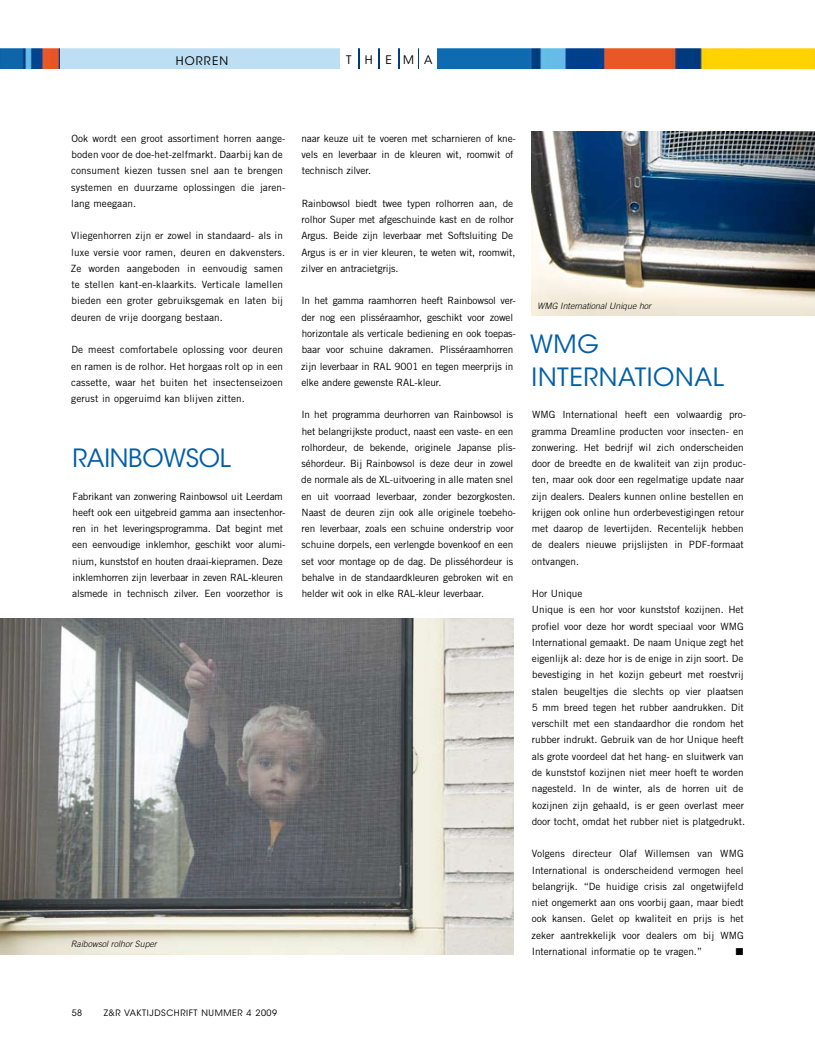
<style>
.page{position:relative;width:815px;height:1053px;background:#fff}
.page>*{position:absolute;margin:0;border:0;box-sizing:border-box;transform-origin:0 0}
.t1{font:25px/32.5px "ITC Avant Garde Std";letter-spacing:.025em;color:#005ea8}
.t2{font:25px "ITC Avant Garde Std";letter-spacing:-.01em;color:#005ea8}
.t3{font:11.75px "ITC Avant Garde Std";letter-spacing:.87em;color:#000}
.t4{font:10px/16.2px "Trade Gothic LT Std";color:#000}
.t5{font:10px "Zapf Dingbats ITC";color:#000}
.t6{font:italic 300 8.75px "Trade Gothic LT Std";color:#000}
.t7{font:8.75px "ITC Avant Garde Std";letter-spacing:.065em;color:#000}
</style>
<div class="page">
<img style="left:0;top:48px;width:815px;height:21px">
<div style="left:340px;top:48px;width:18px;height:23px;background:#fff"></div>
<div style="left:360px;top:48px;width:18px;height:23px;background:#fff"></div>
<div style="left:380px;top:48px;width:17px;height:23px;background:#fff"></div>
<div style="left:400px;top:48px;width:17px;height:23px;background:#fff"></div>
<div style="left:420px;top:48px;width:17px;height:23px;background:#fff"></div>
<div style="left:60px;top:48px;width:280px;height:21px;background:#bedff3"></div>
<img style="left:0;top:618px;width:514px;height:336px">
<img style="left:531px;top:131px;width:284px;height:184px">
<p class="t3" style="left:176px;top:53px;width:52px">HORREN</p>
<p class="t3" style="left:346px;top:52px;width:88px">THEMA</p>
<p class="t4" style="left:71px;top:130px;width:216px">Ook wordt een groot assortiment horren aange&shy;boden voor de doe-het-zelfmarkt. Daarbij kan de consument kiezen tussen snel aan te brengen systemen en duurzame oplossingen die jaren&shy;lang meegaan.</p>
<p class="t4" style="left:71px;top:227px;width:216px">Vliegenhorren zijn er zowel in standaard- als in luxe versie voor ramen, deuren en dakvensters.<br>Ze worden aangeboden in eenvoudig samen te stellen kant-en-klaarkits. Verticale lamellen bieden een groter gebruiksgemak en laten bij deuren de vrije doorgang bestaan.</p>
<p class="t4" style="left:71px;top:341px;width:213px;text-align:justify">De meest comfortabele oplossing voor deuren en ramen is de rolhor. Het horgaas rolt op in een cassette, waar het buiten het insectenseizoen gerust in opgeruimd kan blijven zitten.</p>
<h1 class="t2" style="left:72px;top:443px;width:160px">RAINBOWSOL</h1>
<p class="t4" style="left:72px;top:487px;width:215px">Fabrikant van zonwering Rainbowsol uit Leerdam heeft ook een uitgebreid gamma aan insectenhor&shy;ren in het leveringsprogramma. Dat begint met een eenvoudige inklemhor, geschikt voor alumi&shy;nium, kunststof en houten draai-kiepramen. Deze inklemhorren zijn leverbaar in zeven RAL-kleuren alsmede in technisch zilver. Een voorzethor is</p>
<p class="t6" style="left:71px;top:938px;width:88px">Raibowsol rolhor Super</p>
<p class="t4" style="left:301px;top:130px;width:216px">naar keuze uit te voeren met scharnieren of kne&shy;vels en leverbaar in de kleuren wit, roomwit of technisch zilver.</p>
<p class="t4" style="left:301px;top:195px;width:216px">Rainbowsol biedt twee typen rolhorren aan, de rolhor Super met afgeschuinde kast en de rolhor Argus. Beide zijn leverbaar met Softsluiting De Argus is er in vier kleuren, te weten wit, roomwit, zilver en antracietgrijs.</p>
<p class="t4" style="left:301px;top:292px;width:216px">In het gamma raamhorren heeft Rainbowsol ver&shy;der nog een plisséraamhor, geschikt voor zowel horizontale als verticale bediening en ook toepas&shy;baar voor schuine dakramen. Plisséraamhorren zijn leverbaar in RAL 9001 en tegen meerprijs in elke andere gewenste RAL-kleur.</p>
<p class="t4" style="left:301px;top:406px;width:216px">In het programma deurhorren van Rainbowsol is het belangrijkste product, naast een vaste- en een rolhordeur, de bekende, originele Japanse plis&shy;séhordeur. Bij Rainbowsol is deze deur in zowel de normale als de XL-uitvoering in alle maten snel en uit voorraad leverbaar, zonder bezorgkosten.<br>Naast de deuren zijn ook alle originele toebeho&shy;ren leverbaar, zoals een schuine onderstrip voor schuine dorpels, een verlengde bovenkoof en een set voor montage op de dag. De plisséhordeur is behalve in de standaardkleuren gebroken wit en helder wit ook in elke RAL-kleur leverbaar.</p>
<p class="t6" style="left:537px;top:300px;width:116px">WMG International Unique hor</p>
<h1 class="t1" style="left:530px;top:328px;width:195px">WM G<br>INTERNATIONAL</h1>
<p class="t4" style="left:532px;top:406px;width:216px">WMG International heeft een volwaardig pro&shy;gramma Dreamline producten voor insecten- en zonwering. Het bedrijf wil zich onderscheiden door de breedte en de kwaliteit van zijn produc&shy;ten, maar ook door een regelmatige update naar zijn dealers. Dealers kunnen online bestellen en krijgen ook online hun orderbevestigingen retour met daarop de levertijden. Recentelijk hebben de dealers nieuwe prijslijsten in PDF-formaat ontvangen.</p>
<p class="t4" style="left:532px;top:585px;width:215px">Hor Unique<br>Unique is een hor voor kunststof kozijnen. Het profiel voor deze hor wordt speciaal voor WMG International gemaakt. De naam Unique zegt het eigenlijk al: deze hor is de enige in zijn soort. De bevestiging in het kozijn gebeurt met roestvrij stalen beugeltjes die slechts op vier plaatsen 5 mm breed tegen het rubber aandrukken. Dit verschilt met een standaardhor die rondom het rubber indrukt. Gebruik van de hor Unique heeft als grote voordeel dat het hang- en sluitwerk van de kunststof kozijnen niet meer hoeft te worden nagesteld. In de winter, als de horren uit de kozijnen zijn gehaald, is er geen overlast meer door tocht, omdat het rubber niet is platgedrukt.</p>
<p class="t4" style="left:532px;top:845px;width:214px;text-align:justify">Volgens directeur Olaf Willemsen van WMG International is onderscheidend vermogen heel belangrijk. “De huidige crisis zal ongetwijfeld niet ongemerkt aan ons voorbij gaan, maar biedt ook kansen. Gelet op kwaliteit en prijs is het zeker aantrekkelijk voor dealers om bij WMG International informatie op te vragen.”</p>
<p class="t5" style="left:736px;top:946px;width:9px">■</p>
<p class="t7" style="left:72px;top:1007px;width:12px">58</p>
<p class="t7" style="left:104px;top:1007px;width:175px">Z&amp;R VAKTIJDSCHRIFT NUMMER 4 2009</p>
</div>
